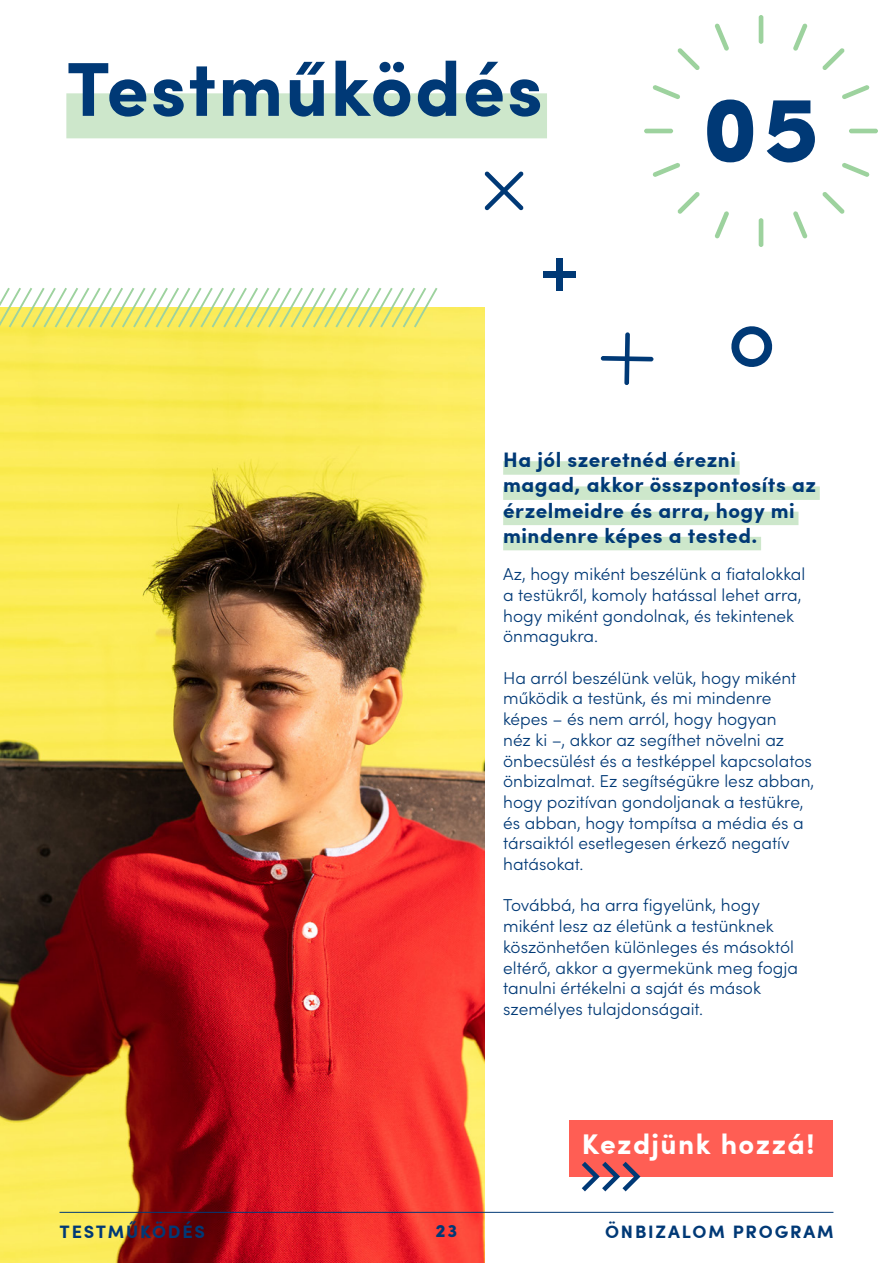
<style>
.page{position:relative;width:893px;height:1263px;background:#fff}
.page>*{position:absolute;margin:0;border:0;box-sizing:border-box;transform-origin:0 0}
.t1{font:700 76.5px "Sofia Pro";letter-spacing:.025em;color:#003976}
.t2{font:700 28.5px "Sofia Pro";letter-spacing:.05em;color:#fff}
.t3{font:700 21px/25.2px "Sofia Pro";letter-spacing:.02em;color:#003976}
.t4{font:700 18px "Sofia Pro";letter-spacing:.1em;color:#003976}
.t5{font:900 18px "Sofia Pro";color:#003976}
.t6{font:300 17.25px/20.7px "Sofia Pro";color:#003976}
</style>
<div class="page">
<img style="left:0;top:308px;width:485px;height:955px">
<div style="left:66px;top:93px;width:481px;height:45px;background:#cde7cb"></div>
<svg style="left:731px;top:326px;width:42px;height:41px"></svg>
<svg style="left:601px;top:332px;width:52px;height:53px"></svg>
<div style="left:543px;top:271px;width:32px;height:7px;background:#003976"></div>
<div style="left:556px;top:258px;width:7px;height:33px;background:#003976"></div>
<hr style="left:759px;top:15px;width:4px;height:29px;background:#9dd29e;border-radius:2px">
<svg style="left:715px;top:23px;width:14px;height:28px"></svg>
<svg style="left:677px;top:48px;width:23px;height:22px"></svg>
<svg style="left:652px;top:85px;width:28px;height:14px"></svg>
<hr style="left:644px;top:129px;width:29px;height:4px;background:#9dd29e;border-radius:2px">
<svg style="left:652px;top:163px;width:28px;height:14px"></svg>
<svg style="left:677px;top:192px;width:23px;height:22px"></svg>
<svg style="left:715px;top:211px;width:14px;height:27px"></svg>
<hr style="left:759px;top:218px;width:4px;height:29px;background:#9dd29e;border-radius:2px">
<svg style="left:793px;top:211px;width:14px;height:27px"></svg>
<svg style="left:822px;top:192px;width:23px;height:22px"></svg>
<svg style="left:842px;top:163px;width:28px;height:14px"></svg>
<hr style="left:849px;top:129px;width:29px;height:4px;background:#9dd29e;border-radius:2px">
<svg style="left:842px;top:85px;width:28px;height:14px"></svg>
<svg style="left:822px;top:48px;width:23px;height:22px"></svg>
<svg style="left:793px;top:23px;width:14px;height:28px"></svg>
<svg style="left:707px;top:100px;width:108px;height:62px"></svg>
<div style="left:570px;top:1120px;width:263px;height:56px;background:#ff5e54"></div>
<svg style="left:582px;top:1162px;width:58px;height:29px"></svg>
<svg style="left:484px;top:171px;width:40px;height:39px"></svg>
<svg style="left:0;top:288px;width:437px;height:39px"></svg>
<div style="left:503px;top:461px;width:237px;height:14px;background:#cde7cb"></div>
<div style="left:503px;top:486px;width:317px;height:14px;background:#cde7cb"></div>
<div style="left:503px;top:512px;width:295px;height:13px;background:#cde7cb"></div>
<div style="left:503px;top:537px;width:258px;height:13px;background:#cde7cb"></div>
<hr style="left:60px;top:1212px;width:773px;height:1px;background:#003976">
<h1 class="t1" style="left:66px;top:31px;width:478px">Testműködés</h1>
<p class="t3" style="left:503px;top:446px;width:314px">Ha jól szeretnéd érezni magad, akkor összpontosíts az érzelmeidre és arra, hogy mi mindenre képes a tested.</p>
<p class="t6" style="left:503px;top:563px;width:304px">Az, hogy miként beszélünk a fiatalokkal a testükről, komoly hatással lehet arra, hogy miként gondolnak, és tekintenek önmagukra.</p>
<p class="t6" style="left:503px;top:666px;width:313px">Ha arról beszélünk velük, hogy miként működik a testünk, és mi mindenre képes – és nem arról, hogy hogyan<br>néz ki –, akkor az segíthet növelni az önbecsülést és a testképpel kapcsolatos önbizalmat. Ez segítségükre lesz abban, hogy pozitívan gondoljanak a testükre, és abban, hogy tompítsa a média és a társaiktól esetlegesen érkező negatív hatásokat.</p>
<p class="t6" style="left:503px;top:894px;width:296px">Továbbá, ha arra figyelünk, hogy miként lesz az életünk a testünknek köszönhetően különleges és másoktól eltérő, akkor a gyermekünk meg fogja tanulni értékelni a saját és mások személyes tulajdonságait.</p>
<h2 class="t2" style="left:582px;top:1123px;width:234px">Kezdjünk hozzá!</h2>
<p class="t4" style="left:60px;top:1217px;width:147px">TESTMŰKÖDÉS</p>
<p class="t5" style="left:436px;top:1217px;width:23px">23</p>
<p class="t4" style="left:605px;top:1217px;width:230px">ÖNBIZALOM PROGRAM</p>
</div>
